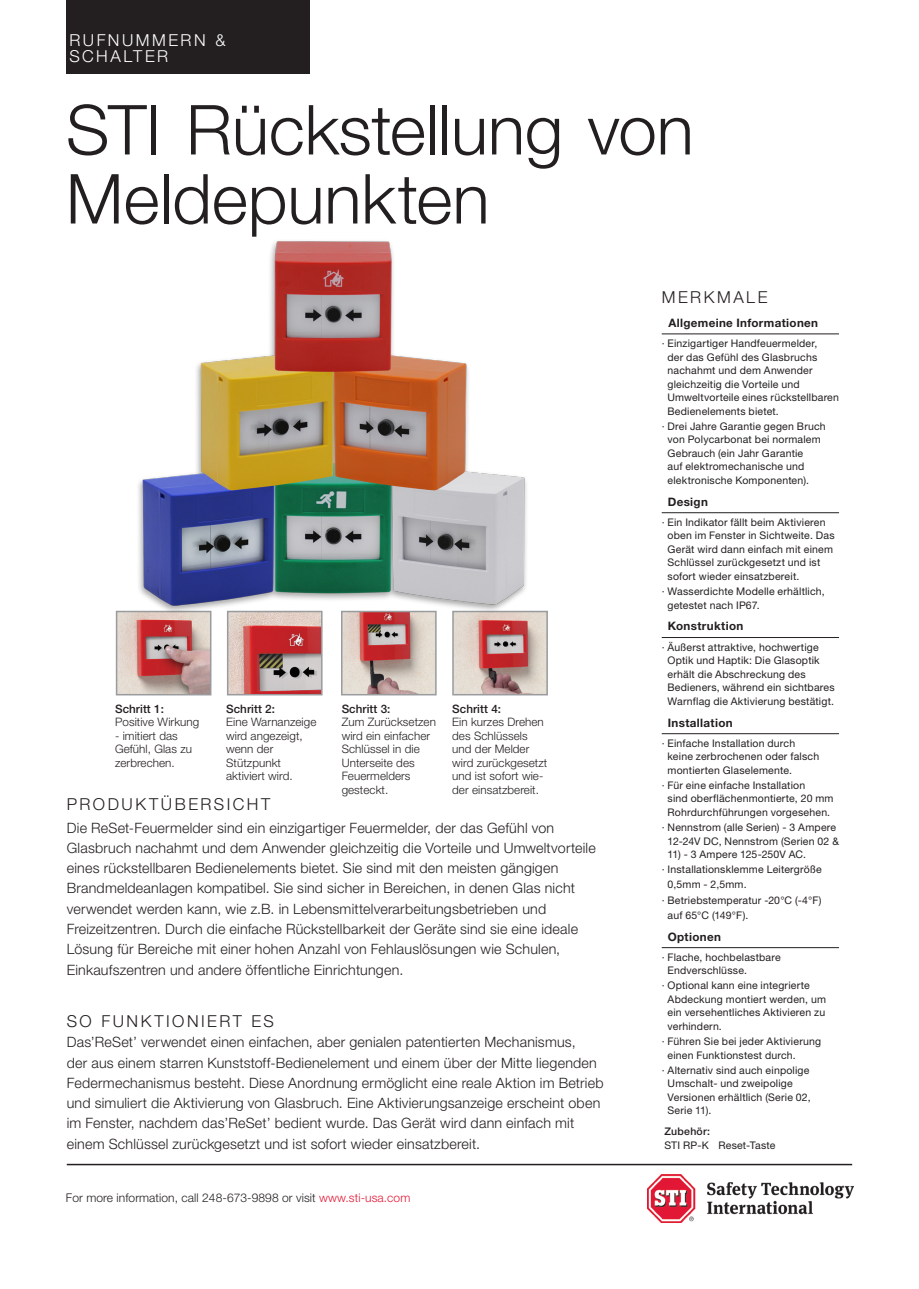
<style>
.page{position:relative;width:919px;height:1289px;background:#fff}
.page>*{position:absolute;margin:0;border:0;box-sizing:border-box;transform-origin:0 0}
.head_1{font:300 69px/69px "Helvetica Neue LT Std";letter-spacing:-.005em;color:#231f20}
.head_3{font:300 16.5px "Helvetica Neue LT Std";letter-spacing:.155em;color:#231f20}
.head_3-2{font:300 16.5px/16.5px "Helvetica Neue LT Std";letter-spacing:.155em;color:#fff}
.text_1{font:300 16.5px "Helvetica Neue LT Std";letter-spacing:.15em;color:#231f20}
.text_1-2{font:300 14.25px/20.2px "Helvetica Neue LT Std";letter-spacing:.015em;color:#231f20}
.t1{font:300 12px "Helvetica Neue LT Std";letter-spacing:.005em;color:#231f20}
.t2{font:300 11.7px/13.5px "Helvetica Neue LT Std";letter-spacing:.005em;color:#231f20}
.head4_sidebar{font:700 11.7px "Helvetica Neue LT Std";letter-spacing:.03em;color:#231f20}
.t3{font:500 11.7px "Helvetica Neue LT Std";letter-spacing:.005em;color:#231f20}
.sidebar_bullet{font:10.5px/13.5px "Helvetica Neue LT Std";letter-spacing:.02em;color:#231f20}
.t4{font:500 10.5px "Helvetica Neue LT Std";letter-spacing:.025em;color:#231f20}
.s1{color:#e51836}
</style>
<div class="page">
<div style="left:66px;top:0;width:243px;height:73px;background:#231f20"></div>
<img style="left:647px;top:1174px;width:206px;height:48px">
<hr style="left:67px;top:1163px;width:785px;height:2px;background:#231f20">
<img style="left:119px;top:629px;width:89px;height:63px">
<div style="left:116px;top:610px;width:95px;height:85px;border:2px solid #999b9e"></div>
<img style="left:455px;top:629px;width:90px;height:63px">
<div style="left:452px;top:610px;width:96px;height:85px;border:2px solid #999b9e"></div>
<img style="left:344px;top:629px;width:89px;height:63px">
<div style="left:341px;top:610px;width:95px;height:85px;border:2px solid #999b9e"></div>
<img style="left:230px;top:629px;width:89px;height:63px">
<div style="left:227px;top:610px;width:95px;height:85px;border:2px solid #999b9e"></div>
<hr style="left:661px;top:333px;width:178px;height:1px;background:#231f20">
<hr style="left:661px;top:512px;width:178px;height:1px;background:#231f20">
<hr style="left:661px;top:637px;width:178px;height:1px;background:#231f20">
<hr style="left:661px;top:733px;width:178px;height:1px;background:#231f20">
<hr style="left:661px;top:947px;width:178px;height:1px;background:#231f20">
<img style="left:115px;top:241px;width:433px;height:388px">
<p class="head_3-2" style="left:69px;top:31px;width:157px">RUFNUMMERN &amp;<br>SCHALTER</p>
<p class="head_1" style="left:66px;top:94px;width:629px">STI Rückstellung von<br>Meldepunkten</p>
<p class="t3" style="left:115px;top:701px;width:50px">Schritt 1:</p>
<p class="t2" style="left:115px;top:715px;width:86px">Positive Wirkung</p>
<p class="t2" style="left:115px;top:728px;width:78px">- imitiert das<br>Gefühl, Glas zu zerbrechen.</p>
<p class="t3" style="left:226px;top:701px;width:50px">Schritt 2:</p>
<p class="t2" style="left:226px;top:715px;width:92px">Eine Warnanzeige wird angezeigt, wenn der<br>Stützpunkt aktiviert wird.</p>
<p class="t3" style="left:341px;top:701px;width:50px">Schritt 3:</p>
<p class="t2" style="left:341px;top:715px;width:96px">Zum Zurücksetzen wird ein einfacher<br>Schlüssel in die<br>Unterseite des<br>Feuermelders gesteckt.</p>
<p class="t3" style="left:452px;top:701px;width:50px">Schritt 4:</p>
<p class="t2" style="left:452px;top:715px;width:97px">Ein kurzes Drehen des Schlüssels und der Melder wird zurückgesetzt und ist sofort wie&shy;der einsatzbereit.</p>
<p class="head_3" style="left:67px;top:793px;width:205px">PRODUKTÜBERSICHT</p>
<p class="text_1-2" style="left:67px;top:817px;width:530px">Die ReSet-Feuermelder sind ein einzigartiger Feuermelder, der das Gefühl von Glasbruch nachahmt und dem Anwender gleichzeitig die Vorteile und Umweltvorteile eines rückstellbaren Bedienelements bietet. Sie sind mit den meisten gängigen Brandmeldeanlagen kompatibel. Sie sind sicher in Bereichen, in denen Glas nicht verwendet werden kann, wie z.B. in Lebensmittelverarbeitungsbetrieben und Freizeitzentren. Durch die einfache Rückstellbarkeit der Geräte sind sie eine ideale Lösung für Bereiche mit einer hohen Anzahl von Fehlauslösungen wie Schulen, Einkaufszentren und andere öffentliche Einrichtungen.</p>
<p class="text_1" style="left:67px;top:1011px;width:208px">SO FUNKTIONIERT ES</p>
<p class="text_1-2" style="left:67px;top:1031px;width:538px">Das’ReSet’ verwendet einen einfachen, aber genialen patentierten Mechanismus,<br>der aus einem starren Kunststoff-Bedienelement und einem über der Mitte liegenden Federmechanismus besteht. Diese Anordnung ermöglicht eine reale Aktion im Betrieb und simuliert die Aktivierung von Glasbruch. Eine Aktivierungsanzeige erscheint oben im Fenster, nachdem das’ReSet’ bedient wurde. Das Gerät wird dann einfach mit einem Schlüssel zurückgesetzt und ist sofort wieder einsatzbereit.</p>
<p class="t1" style="left:66px;top:1190px;width:346px">For more information, call 248-673-9898 or visit <span class="s1">www.sti-usa.com</span></p>
<p class="head_3" style="left:661px;top:287px;width:107px">MERKMALE</p>
<p class="head4_sidebar" style="left:668px;top:315px;width:151px">Allgemeine Informationen</p>
<p class="sidebar_bullet" style="left:667px;top:336px;width:173px;text-indent:-6px">· Einzigartiger Handfeuermelder,<br>der das Gefühl des Glasbruchs nachahmt und dem Anwender gleichzeitig die Vorteile und<br>Umweltvorteile eines rückstellbaren<br>Bedienelements bietet.</p>
<p class="sidebar_bullet" style="left:667px;top:419px;width:160px;text-indent:-6px">· Drei Jahre Garantie gegen Bruch von Polycarbonat bei normalem<br>Gebrauch (ein Jahr Garantie<br>auf elektromechanische und elektronische Komponenten).</p>
<p class="head4_sidebar" style="left:667px;top:494px;width:42px">Design</p>
<p class="sidebar_bullet" style="left:667px;top:515px;width:168px;text-indent:-6px">· Ein Indikator fällt beim Aktivieren oben im Fenster in Sichtweite. Das Gerät wird dann einfach mit einem Schlüssel zurückgesetzt und ist sofort wieder einsatzbereit.</p>
<p class="sidebar_bullet" style="left:667px;top:584px;width:159px;text-indent:-6px">· Wasserdichte Modelle erhältlich, getestet nach IP67.</p>
<p class="head4_sidebar" style="left:667px;top:619px;width:77px">Konstruktion</p>
<p class="sidebar_bullet" style="left:667px;top:640px;width:169px;text-indent:-6px">· Äußerst attraktive, hochwertige Optik und Haptik: Die Glasoptik erhält die Abschreckung des Bedieners, während ein sichtbares Warnflag die Aktivierung bestätigt.</p>
<p class="head4_sidebar" style="left:667px;top:715px;width:67px">Installation</p>
<p class="sidebar_bullet" style="left:667px;top:736px;width:153px;text-indent:-6px">· Einfache Installation durch keine zerbrochenen oder falsch montierten Glaselemente.</p>
<p class="sidebar_bullet" style="left:667px;top:778px;width:167px;text-indent:-6px">· Für eine einfache Installation<br>sind oberflächenmontierte, 20 mm<br>Rohrdurchführungen vorgesehen.</p>
<p class="sidebar_bullet" style="left:661px;top:820px;width:179px;text-align:center">· Nennstrom (alle Serien) - 3 Ampere<br>12-24V DC, Nennstrom (Serien 02 &amp;</p>
<p class="sidebar_bullet" style="left:667px;top:847px;width:140px">11) - 3 Ampere 125-250V AC.</p>
<p class="sidebar_bullet" style="left:661px;top:862px;width:161px">· Installationsklemme Leitergröße</p>
<p class="sidebar_bullet" style="left:667px;top:877px;width:81px">0,5mm - 2,5mm.</p>
<p class="sidebar_bullet" style="left:661px;top:892px;width:161px">· Betriebstemperatur -20°C (-4°F)</p>
<p class="sidebar_bullet" style="left:667px;top:908px;width:82px">auf 65°C (149°F).</p>
<p class="head4_sidebar" style="left:667px;top:929px;width:55px">Optionen</p>
<p class="sidebar_bullet" style="left:667px;top:950px;width:115px;text-indent:-6px">· Flache, hochbelastbare<br>Endverschlüsse.</p>
<p class="sidebar_bullet" style="left:667px;top:978px;width:160px;text-indent:-6px">· Optional kann eine integrierte<br>Abdeckung montiert werden, um ein versehentliches Aktivieren zu verhindern.</p>
<p class="sidebar_bullet" style="left:667px;top:1034px;width:155px;text-indent:-6px">· Führen Sie bei jeder Aktivierung einen Funktionstest durch.</p>
<p class="sidebar_bullet" style="left:667px;top:1063px;width:144px;text-indent:-6px">· Alternativ sind auch einpolige<br>Umschalt- und zweipolige<br>Versionen erhältlich (Serie 02,<br>Serie 11).</p>
<p class="t4" style="left:664px;top:1125px;width:47px">Zubehör:</p>
<p class="sidebar_bullet" style="left:664px;top:1137px;width:112px">STI RP-K Reset-Taste</p>
</div>
